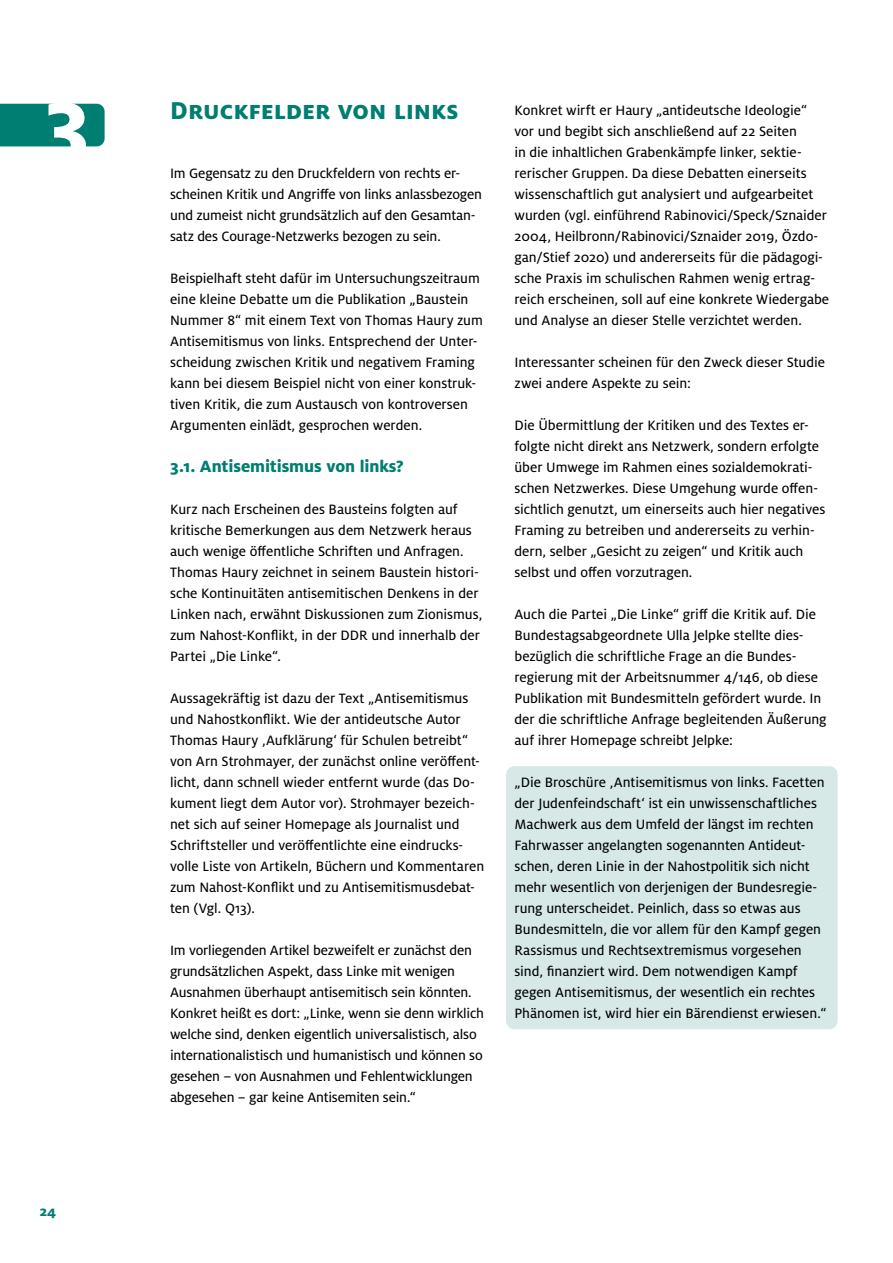
<style>
.page{position:relative;width:893px;height:1263px;background:#fff}
.page>*{position:absolute;margin:0;border:0;box-sizing:border-box;transform-origin:0 0}
.t1{font:800 94.05px "Milo Pro";color:#fff}
.t2{font:800 27px "Milo Pro";letter-spacing:-.005em;color:#007e72}
.t3{font:800 18px "Milo Pro";color:#007e72}
.t4{font:15px/21px "Milo Pro Text";letter-spacing:-.005em;color:#000}
.t5{font:800 15px "Milo Pro";color:#007e72}
</style>
<div class="page">
<div style="left:506px;top:766px;width:332px;height:263px;background:#d6e9e6;border-radius:9px"></div>
<div style="left:0;top:104px;width:105px;height:42px;background:#007e72"></div>
<h1 class="t1" style="left:44px;top:65px;width:46px">3</h1>
<p class="t5" style="left:40px;top:1203px;width:18px">24</p>
<h2 class="t2" style="left:170px;top:95px;width:290px">Druckfelder von links</h2>
<p class="t4" style="left:170px;top:162px;width:313px">Im Gegensatz zu den Druckfeldern von rechts er&shy;scheinen Kritik und Angriffe von links anlassbezogen und zumeist nicht grundsätzlich auf den Gesamtan&shy;satz des Courage-Netzwerks bezogen zu sein.</p>
<p class="t4" style="left:170px;top:267px;width:314px">Beispielhaft steht dafür im Untersuchungszeitraum eine kleine Debatte um die Publikation „Baustein Nummer 8“ mit einem Text von Thomas Haury zum Antisemitismus von links. Entsprechend der Unter&shy;scheidung zwischen Kritik und negativem Framing kann bei diesem Beispiel nicht von einer konstruk&shy;tiven Kritik, die zum Austausch von kontroversen Argumenten einlädt, gesprochen werden.</p>
<p class="t3" style="left:170px;top:455px;width:235px">3.1. Antisemitismus von links?</p>
<p class="t4" style="left:170px;top:498px;width:314px">Kurz nach Erscheinen des Bausteins folgten auf kritische Bemerkungen aus dem Netzwerk heraus auch wenige öffentliche Schriften und Anfragen.<br>Thomas Haury zeichnet in seinem Baustein histori&shy;sche Kontinuitäten antisemitischen Denkens in der Linken nach, erwähnt Diskussionen zum Zionismus, zum Nahost-Konflikt, in der DDR und innerhalb der Partei „Die Linke“.</p>
<p class="t4" style="left:170px;top:687px;width:316px">Aussagekräftig ist dazu der Text „Antisemitismus und Nahostkonflikt. Wie der antideutsche Autor Thomas Haury ‚Aufklärung‘ für Schulen betreibt“ von Arn Strohmayer, der zunächst online veröffent&shy;licht, dann schnell wieder entfernt wurde (das Do&shy;kument liegt dem Autor vor). Strohmayer bezeich&shy;net sich auf seiner Homepage als Journalist und Schriftsteller und veröffentlichte eine eindrucks&shy;volle Liste von Artikeln, Büchern und Kommentaren zum Nahost-Konflikt und zu Antisemitismusdebat&shy;ten (Vgl. Q13).</p>
<p class="t4" style="left:170px;top:939px;width:315px">Im vorliegenden Artikel bezweifelt er zunächst den grundsätzlichen Aspekt, dass Linke mit wenigen Ausnahmen überhaupt antisemitisch sein könnten.<br>Konkret heißt es dort: „Linke, wenn sie denn wirklich welche sind, denken eigentlich universalistisch, also internationalistisch und humanistisch und können so gesehen – von Ausnahmen und Fehlentwicklungen abgesehen – gar keine Antisemiten sein.“</p>
<p class="t4" style="left:514px;top:99px;width:316px">Konkret wirft er Haury „antideutsche Ideologie“ vor und begibt sich anschließend auf 22 Seiten<br>in die inhaltlichen Grabenkämpfe linker, sektie&shy;rerischer Gruppen. Da diese Debatten einerseits wissenschaftlich gut analysiert und aufgearbeitet wurden (vgl. einführend Rabinovici/Speck/Sznaider 2004, Heilbronn/Rabinovici/Sznaider 2019, Özdo&shy;gan/Stief 2020) und andererseits für die pädagogi&shy;sche Praxis im schulischen Rahmen wenig ertrag&shy;reich erscheinen, soll auf eine konkrete Wiedergabe und Analyse an dieser Stelle verzichtet werden.</p>
<p class="t4" style="left:514px;top:351px;width:312px">Interessanter scheinen für den Zweck dieser Studie zwei andere Aspekte zu sein:</p>
<p class="t4" style="left:514px;top:414px;width:312px">Die Übermittlung der Kritiken und des Textes er&shy;folgte nicht direkt ans Netzwerk, sondern erfolgte über Umwege im Rahmen eines sozialdemokrati&shy;schen Netzwerkes. Diese Umgehung wurde offen&shy;sichtlich genutzt, um einerseits auch hier negatives Framing zu betreiben und andererseits zu verhin&shy;dern, selber „Gesicht zu zeigen“ und Kritik auch selbst und offen vorzutragen.</p>
<p class="t4" style="left:514px;top:603px;width:314px">Auch die Partei „Die Linke“ griff die Kritik auf. Die Bundestagsabgeordnete Ulla Jelpke stellte dies&shy;bezüglich die schriftliche Frage an die Bundes&shy;regierung mit der Arbeitsnummer 4/146, ob diese Publikation mit Bundesmitteln gefördert wurde. In der die schriftliche Anfrage begleitenden Äußerung auf ihrer Homepage schreibt Jelpke:</p>
<p class="t4" style="left:514px;top:771px;width:313px">„Die Broschüre ‚Antisemitismus von links. Facetten der Judenfeindschaft‘ ist ein unwissenschaftliches Machwerk aus dem Umfeld der längst im rechten Fahrwasser angelangten sogenannten Antideut&shy;schen, deren Linie in der Nahostpolitik sich nicht mehr wesentlich von derjenigen der Bundesregie&shy;rung unterscheidet. Peinlich, dass so etwas aus Bundesmitteln, die vor allem für den Kampf gegen Rassismus und Rechtsextremismus vorgesehen sind, finanziert wird. Dem notwendigen Kampf gegen Antisemitismus, der wesentlich ein rechtes Phänomen ist, wird hier ein Bärendienst erwiesen.“</p>
</div>
